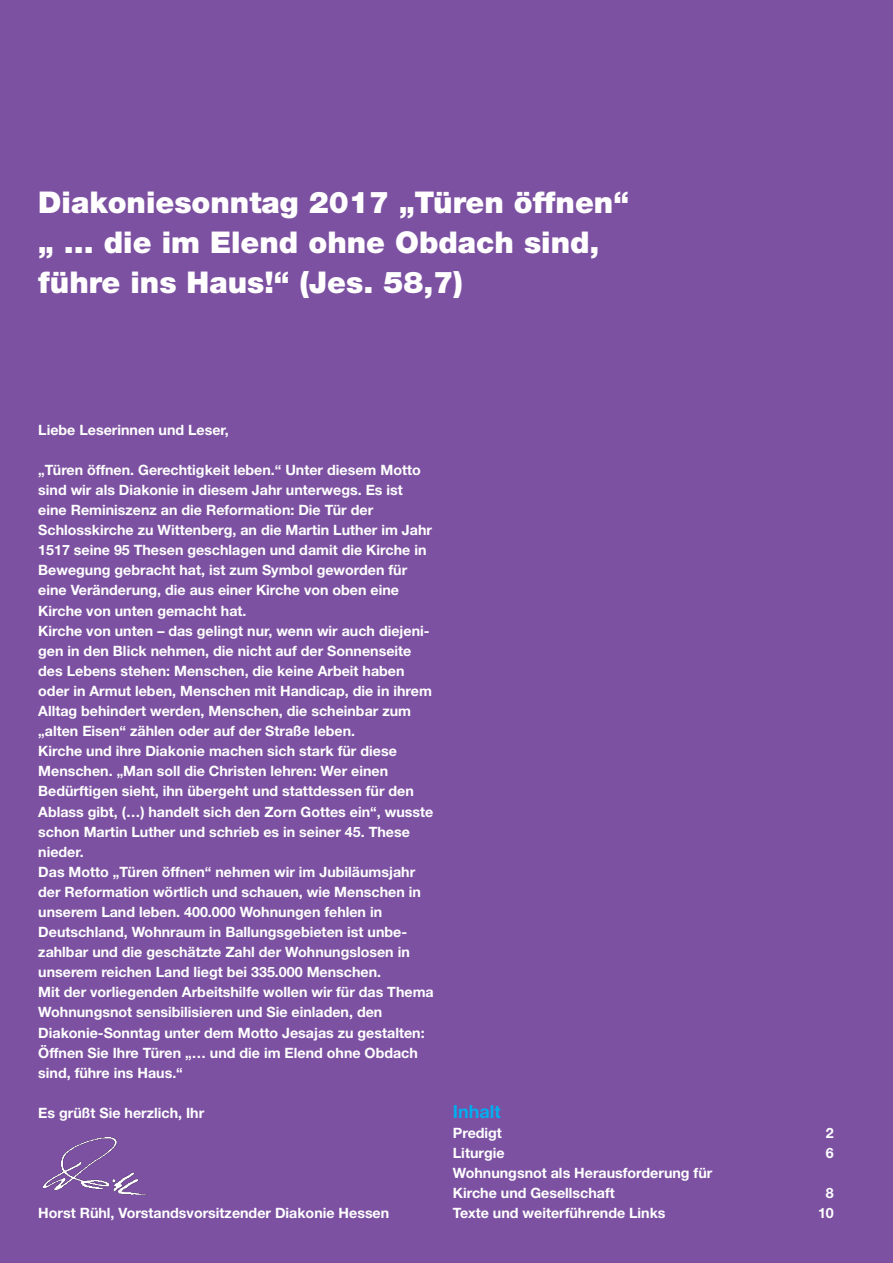
<style>
.page{position:relative;width:893px;height:1263px;background:#7c51a1}
.page>*{position:absolute;margin:0;border:0;box-sizing:border-box;transform-origin:0 0}
.t1{font:900 30px/40.2px "Helvetica Neue LT Std";color:#fff}
.t2{font:700 18px "Helvetica Neue LT Std";color:#00aeef}
.t3{font:700 14.25px/20.1px "Helvetica Neue LT Std";color:#fff}
</style>
<div class="page">
<img style="left:44px;top:1138px;width:102px;height:58px">
<h1 class="t1" style="left:38px;top:182px;width:592px">Diakoniesonntag 2017 „Türen öffnen“ „ … die im Elend ohne Obdach sind, führe ins Haus!“ (Jes. 58,7)</h1>
<p class="t3" style="left:38px;top:419px;width:192px">Liebe Leserinnen und Leser,</p>
<p class="t3" style="left:38px;top:459px;width:397px">„Türen öffnen. Gerechtigkeit leben.“ Unter diesem Motto sind wir als Diakonie in diesem Jahr unterwegs. Es ist eine Reminiszenz an die Reformation: Die Tür der Schlosskirche zu Wittenberg, an die Martin Luther im Jahr 1517 seine 95 Thesen geschlagen und damit die Kirche in Bewegung gebracht hat, ist zum Symbol geworden für eine Veränderung, die aus einer Kirche von oben eine Kirche von unten gemacht hat.<br>Kirche von unten – das gelingt nur, wenn wir auch diejeni&shy;gen in den Blick nehmen, die nicht auf der Sonnenseite des Lebens stehen: Menschen, die keine Arbeit haben oder in Armut leben, Menschen mit Handicap, die in ihrem Alltag behindert werden, Menschen, die scheinbar zum „alten Eisen“ zählen oder auf der Straße leben.<br>Kirche und ihre Diakonie machen sich stark für diese Menschen. „Man soll die Christen lehren: Wer einen Bedürftigen sieht, ihn übergeht und stattdessen für den Ablass gibt, (…) handelt sich den Zorn Gottes ein“, wusste schon Martin Luther und schrieb es in seiner 45. These nieder.<br>Das Motto „Türen öffnen“ nehmen wir im Jubiläumsjahr der Reformation wörtlich und schauen, wie Menschen in unserem Land leben. 400.000 Wohnungen fehlen in Deutschland, Wohnraum in Ballungsgebieten ist unbe&shy;zahlbar und die geschätzte Zahl der Wohnungslosen in unserem reichen Land liegt bei 335.000 Menschen.<br>Mit der vorliegenden Arbeitshilfe wollen wir für das Thema Wohnungsnot sensibilisieren und Sie einladen, den Diakonie-Sonntag unter dem Motto Jesajas zu gestalten:<br>Öffnen Sie Ihre Türen „… und die im Elend ohne Obdach sind, führe ins Haus.“</p>
<p class="t3" style="left:38px;top:1102px;width:167px">Es grüßt Sie herzlich, Ihr</p>
<p class="t3" style="left:38px;top:1203px;width:352px">Horst Rühl, Vorstandsvorsitzender Diakonie Hessen</p>
<p class="t2" style="left:453px;top:1100px;width:49px">Inhalt</p>
<p class="t3" style="left:453px;top:1122px;width:51px">Predigt</p>
<p class="t3" style="left:826px;top:1122px;width:9px">2</p>
<p class="t3" style="left:453px;top:1142px;width:53px">Liturgie</p>
<p class="t3" style="left:826px;top:1142px;width:9px">6</p>
<p class="t3" style="left:453px;top:1163px;width:261px">Wohnungsnot als Herausforderung für<br>Kirche und Gesellschaft</p>
<p class="t3" style="left:826px;top:1183px;width:9px">8</p>
<p class="t3" style="left:453px;top:1203px;width:214px">Texte und weiterführende Links</p>
<p class="t3" style="left:818px;top:1203px;width:17px">10</p>
</div>
